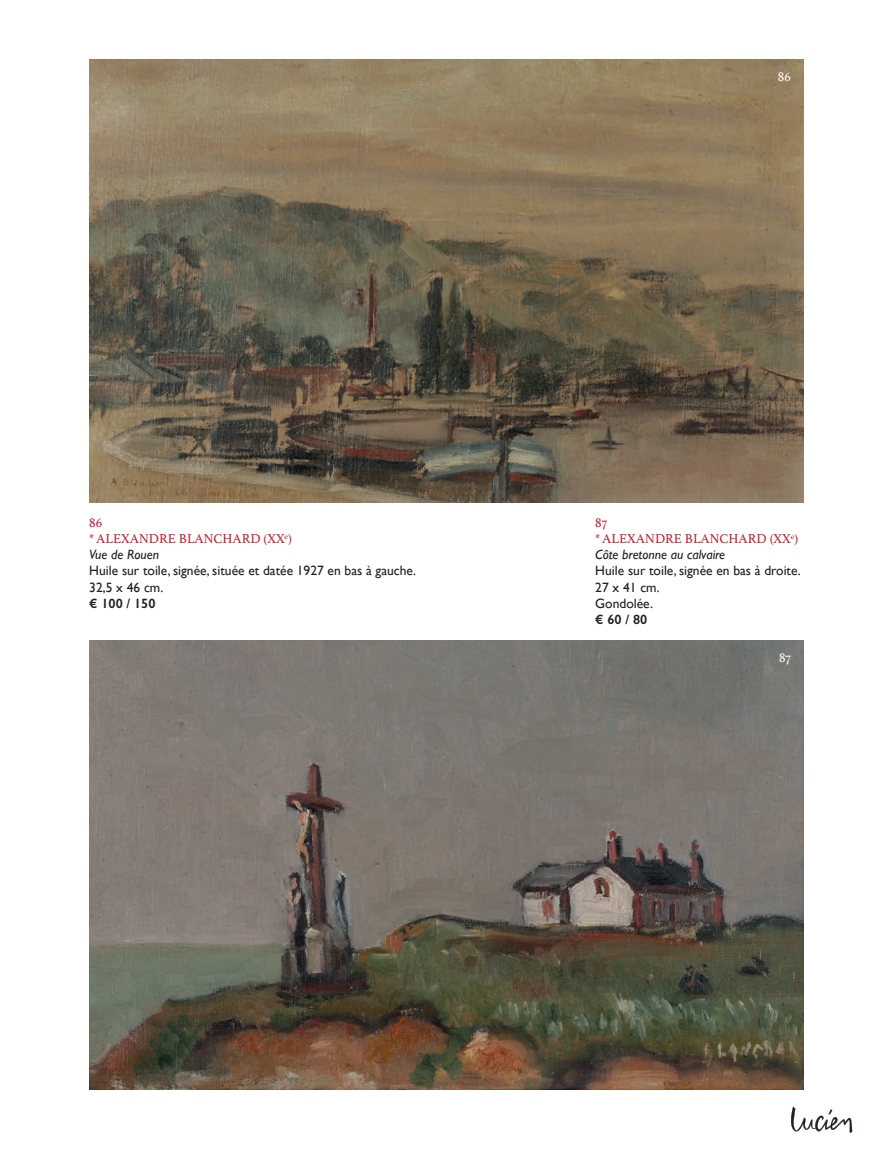
<style>
.page{position:relative;width:893px;height:1149px;background:#fff}
.page>*{position:absolute;margin:0;border:0;box-sizing:border-box;transform-origin:0 0}
.t1{font:13.5px/16.2px "Gill Sans";color:#231f20}
.t2{font:13.5px/16.2px "Athelas";color:#c52031}
.t3{font:italic 13.5px "Gill Sans";color:#231f20}
.t4{font:600 13.5px "Gill Sans";color:#231f20}
.t5{font:13.5px "Athelas";color:#fff}
</style>
<div class="page">
<svg style="left:791px;top:1106px;width:61px;height:27px"></svg>
<img style="left:89px;top:60px;width:715px;height:442px">
<img style="left:89px;top:640px;width:715px;height:449px">
<p class="t2" style="left:89px;top:513px;width:204px">86<br>* ALEXANDRE BLANCHARD (XX<sup>e</sup>)</p>
<p class="t3" style="left:89px;top:546px;width:71px">Vue de Rouen</p>
<p class="t1" style="left:89px;top:562px;width:328px">Huile sur toile, signée, située et datée 1927 en bas à gauche.<br>32,5 x 46 cm.</p>
<p class="t4" style="left:89px;top:595px;width:68px">€ 100 / 150</p>
<p class="t5" style="left:778px;top:66px;width:14px">86</p>
<p class="t2" style="left:595px;top:513px;width:204px">87<br>* ALEXANDRE BLANCHARD (XX<sup>e</sup>)</p>
<p class="t3" style="left:595px;top:546px;width:131px">Côte bretonne au calvaire</p>
<p class="t1" style="left:595px;top:562px;width:207px">Huile sur toile, signée en bas à droite.<br>27 x 41 cm.<br>Gondolée.</p>
<p class="t4" style="left:595px;top:611px;width:53px">€ 60 / 80</p>
<p class="t5" style="left:779px;top:646px;width:13px">87</p>
</div>
